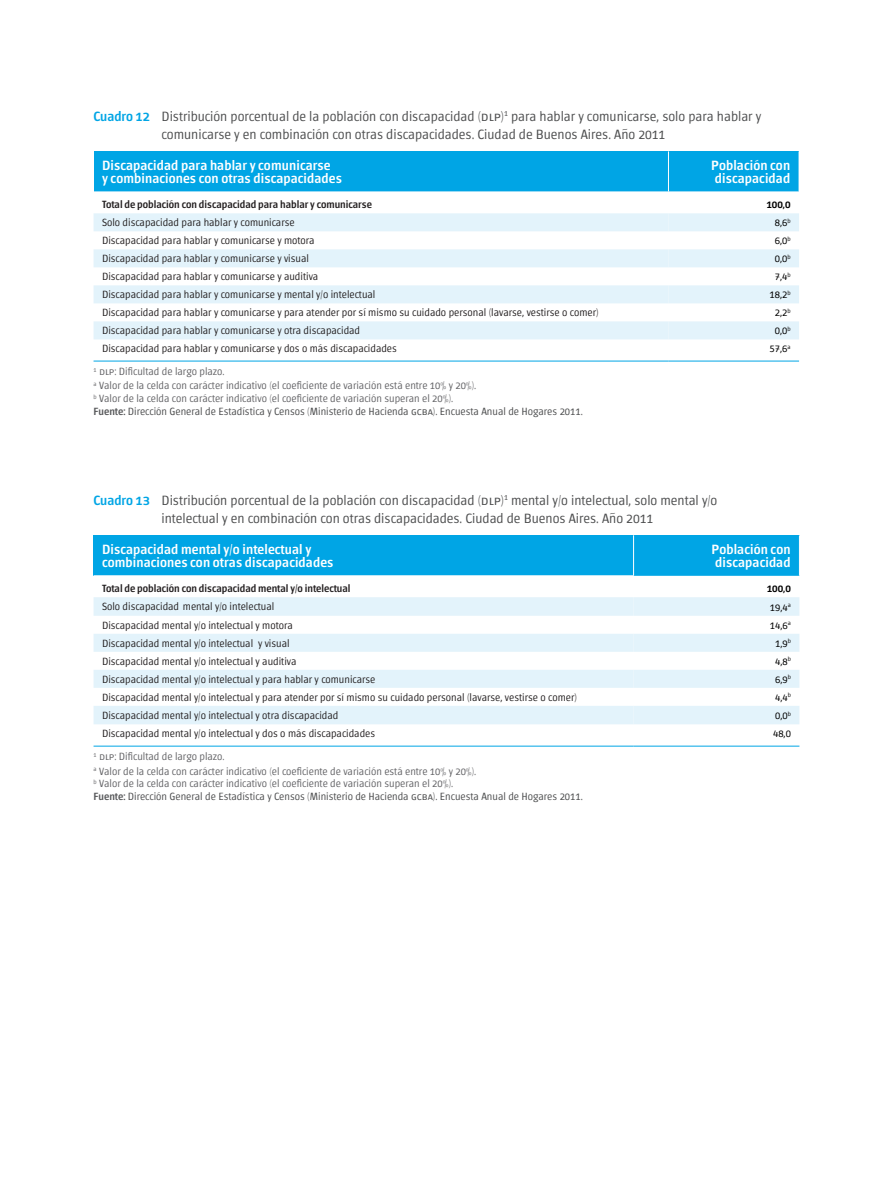
<style>
.page{position:relative;width:893px;height:1191px;background:#fff}
.page>*{position:absolute;margin:0;border:0;box-sizing:border-box;transform-origin:0 0}
.Titulo_cuadros{font:300 13.5px/18px "Chaco";color:#4b4c4d}
.Cabezal{font:500 13.5px "Chaco";letter-spacing:.01em;color:#fff}
.variables{font:300 10.5px "Chaco";color:#231f20}
.Fuente{font:300 10.5px "Chaco";color:#636366}
.Fuente-2{font:300 10.5px "Chaco";color:#4b4c4d}
.variables-2{font:500 10.5px "Chaco";color:#231f20}
.Tabulados{font:300 10.5px "Chaco";color:#000}
.Tabulados-2{font:500 10.5px "Chaco";color:#000}
.s1{font-weight:500;color:#00a5e5}
.s2{font-weight:500;color:#57585a}
</style>
<div class="page">
<div style="left:94px;top:151px;width:574px;height:41px;background:#00a5e5"></div>
<div style="left:668px;top:151px;width:131px;height:41px;background:#00a5e5"></div>
<svg style="left:94px;top:339px;width:574px;height:22px"></svg>
<svg style="left:94px;top:213px;width:574px;height:126px;fill:#e3f3fb"></svg>
<svg style="left:668px;top:213px;width:131px;height:148px"></svg>
<hr style="left:668px;top:151px;width:1px;height:40px;background:#fff">
<hr style="left:94px;top:191px;width:574px;height:1px;background:#fff">
<hr style="left:94px;top:361px;width:574px;height:1px;background:#00a5e5">
<hr style="left:668px;top:361px;width:131px;height:1px;background:#00a5e5">
<hr style="left:668px;top:191px;width:131px;height:1px;background:#fff">
<div style="left:94px;top:535px;width:540px;height:41px;background:#00a5e5"></div>
<div style="left:634px;top:535px;width:165px;height:41px;background:#00a5e5"></div>
<svg style="left:94px;top:597px;width:540px;height:127px;fill:#e3f3fb"></svg>
<svg style="left:634px;top:597px;width:165px;height:127px"></svg>
<hr style="left:633px;top:535px;width:1px;height:40px;background:#fff">
<hr style="left:94px;top:575px;width:540px;height:1px;background:#fff">
<hr style="left:94px;top:745px;width:540px;height:1px;background:#00a5e5">
<hr style="left:634px;top:745px;width:165px;height:1px;background:#00a5e5">
<p class="Titulo_cuadros" style="left:162px;top:108px;width:601px;text-indent:-68px"><span class="s1">Cuadro 12</span> Distribución porcentual de la población con discapacidad (dlp)<sup>1</sup> para hablar y comunicarse, solo para hablar y comunicarse y en combinación con otras discapacidades. Ciudad de Buenos Aires. Año 2011</p>
<p class="Cabezal" style="left:102px;top:159px;width:230px">Discapacidad para hablar y comunicarse</p>
<p class="Cabezal" style="left:102px;top:173px;width:241px">y combinaciones con otras discapacidades</p>
<p class="Cabezal" style="left:711px;top:159px;width:81px">Población con</p>
<p class="Cabezal" style="left:715px;top:173px;width:77px">discapacidad</p>
<p class="variables-2" style="left:102px;top:200px;width:271px">Total de población con discapacidad para hablar y comunicarse</p>
<p class="Tabulados-2" style="left:766px;top:200px;width:26px">100,0</p>
<p class="variables" style="left:102px;top:218px;width:194px">Solo discapacidad para hablar y comunicarse</p>
<p class="Tabulados" style="left:775px;top:218px;width:17px">8,6<sup>b</sup></p>
<p class="variables" style="left:102px;top:236px;width:214px">Discapacidad para hablar y comunicarse y motora</p>
<p class="Tabulados" style="left:775px;top:236px;width:17px">6,0<sup>b</sup></p>
<p class="variables" style="left:102px;top:254px;width:208px">Discapacidad para hablar y comunicarse y visual</p>
<p class="Tabulados" style="left:775px;top:254px;width:17px">0,0<sup>b</sup></p>
<p class="variables" style="left:102px;top:272px;width:218px">Discapacidad para hablar y comunicarse y auditiva</p>
<p class="Tabulados" style="left:775px;top:272px;width:17px">7,4<sup>b</sup></p>
<p class="variables" style="left:102px;top:290px;width:275px">Discapacidad para hablar y comunicarse y mental y/o intelectual</p>
<p class="Tabulados" style="left:769px;top:290px;width:23px">18,2<sup>b</sup></p>
<p class="variables" style="left:102px;top:308px;width:498px">Discapacidad para hablar y comunicarse y para atender por sí mismo su cuidado personal (lavarse, vestirse o comer)</p>
<p class="Tabulados" style="left:775px;top:308px;width:17px">2,2<sup>b</sup></p>
<p class="variables" style="left:102px;top:326px;width:260px">Discapacidad para hablar y comunicarse y otra discapacidad</p>
<p class="Tabulados" style="left:775px;top:326px;width:17px">0,0<sup>b</sup></p>
<p class="variables" style="left:102px;top:344px;width:296px">Discapacidad para hablar y comunicarse y dos o más discapacidades</p>
<p class="Tabulados" style="left:770px;top:344px;width:22px">57,6<sup>a</sup></p>
<p class="Fuente" style="left:94px;top:367px;width:133px"><sup>1</sup> dlp: Dificultad de largo plazo.</p>
<p class="Fuente" style="left:94px;top:381px;width:384px"><sup>a</sup> Valor de la celda con carácter indicativo (el coeficiente de variación está entre 10% y 20%).</p>
<p class="Fuente" style="left:94px;top:394px;width:361px"><sup>b</sup> Valor de la celda con carácter indicativo (el coeficiente de variación superan el 20%).</p>
<p class="Fuente-2" style="left:94px;top:406px;width:491px"><span class="s2">Fuente:</span> Dirección General de Estadística y Censos (Ministerio de Hacienda gcba). Encuesta Anual de Hogares 2011.</p>
<p class="Titulo_cuadros" style="left:94px;top:491px;width:625px;text-align:center"><span class="s1">Cuadro 13</span> Distribución porcentual de la población con discapacidad (dlp)<sup>1</sup> mental y/o intelectual, solo mental y/o intelectual y en combinación con otras discapacidades. Ciudad de Buenos Aires. Año 2011</p>
<p class="Cabezal" style="left:102px;top:543px;width:211px">Discapacidad mental y/o intelectual y</p>
<p class="Cabezal" style="left:102px;top:556px;width:233px">combinaciones con otras discapacidades</p>
<p class="Cabezal" style="left:712px;top:543px;width:81px">Población con</p>
<p class="Cabezal" style="left:715px;top:556px;width:77px">discapacidad</p>
<p class="variables-2" style="left:102px;top:584px;width:250px">Total de población con discapacidad mental y/o intelectual</p>
<p class="Tabulados-2" style="left:767px;top:584px;width:26px">100,0</p>
<p class="variables" style="left:102px;top:602px;width:174px">Solo discapacidad mental y/o intelectual</p>
<p class="Tabulados" style="left:770px;top:602px;width:22px">19,4<sup>a</sup></p>
<p class="variables" style="left:102px;top:620px;width:192px">Discapacidad mental y/o intelectual y motora</p>
<p class="Tabulados" style="left:770px;top:620px;width:22px">14,6<sup>a</sup></p>
<p class="variables" style="left:102px;top:638px;width:189px">Discapacidad mental y/o intelectual y visual</p>
<p class="Tabulados" style="left:775px;top:638px;width:17px">1,9<sup>b</sup></p>
<p class="variables" style="left:102px;top:656px;width:196px">Discapacidad mental y/o intelectual y auditiva</p>
<p class="Tabulados" style="left:775px;top:656px;width:17px">4,8<sup>b</sup></p>
<p class="variables" style="left:102px;top:674px;width:275px">Discapacidad mental y/o intelectual y para hablar y comunicarse</p>
<p class="Tabulados" style="left:775px;top:674px;width:17px">6,9<sup>b</sup></p>
<p class="variables" style="left:102px;top:692px;width:476px">Discapacidad mental y/o intelectual y para atender por sí mismo su cuidado personal (lavarse, vestirse o comer)</p>
<p class="Tabulados" style="left:775px;top:692px;width:17px">4,4<sup>b</sup></p>
<p class="variables" style="left:102px;top:710px;width:238px">Discapacidad mental y/o intelectual y otra discapacidad</p>
<p class="Tabulados" style="left:775px;top:711px;width:17px">0,0<sup>b</sup></p>
<p class="variables" style="left:102px;top:729px;width:275px">Discapacidad mental y/o intelectual y dos o más discapacidades</p>
<p class="Tabulados" style="left:773px;top:729px;width:19px">48,0</p>
<p class="Fuente" style="left:94px;top:752px;width:133px"><sup>1</sup> dlp: Dificultad de largo plazo.</p>
<p class="Fuente" style="left:94px;top:766px;width:384px"><sup>a</sup> Valor de la celda con carácter indicativo (el coeficiente de variación está entre 10% y 20%).</p>
<p class="Fuente" style="left:94px;top:779px;width:361px"><sup>b</sup> Valor de la celda con carácter indicativo (el coeficiente de variación superan el 20%).</p>
<p class="Fuente-2" style="left:94px;top:791px;width:491px"><span class="s2">Fuente:</span> Dirección General de Estadística y Censos (Ministerio de Hacienda gcba). Encuesta Anual de Hogares 2011.</p>
</div>
